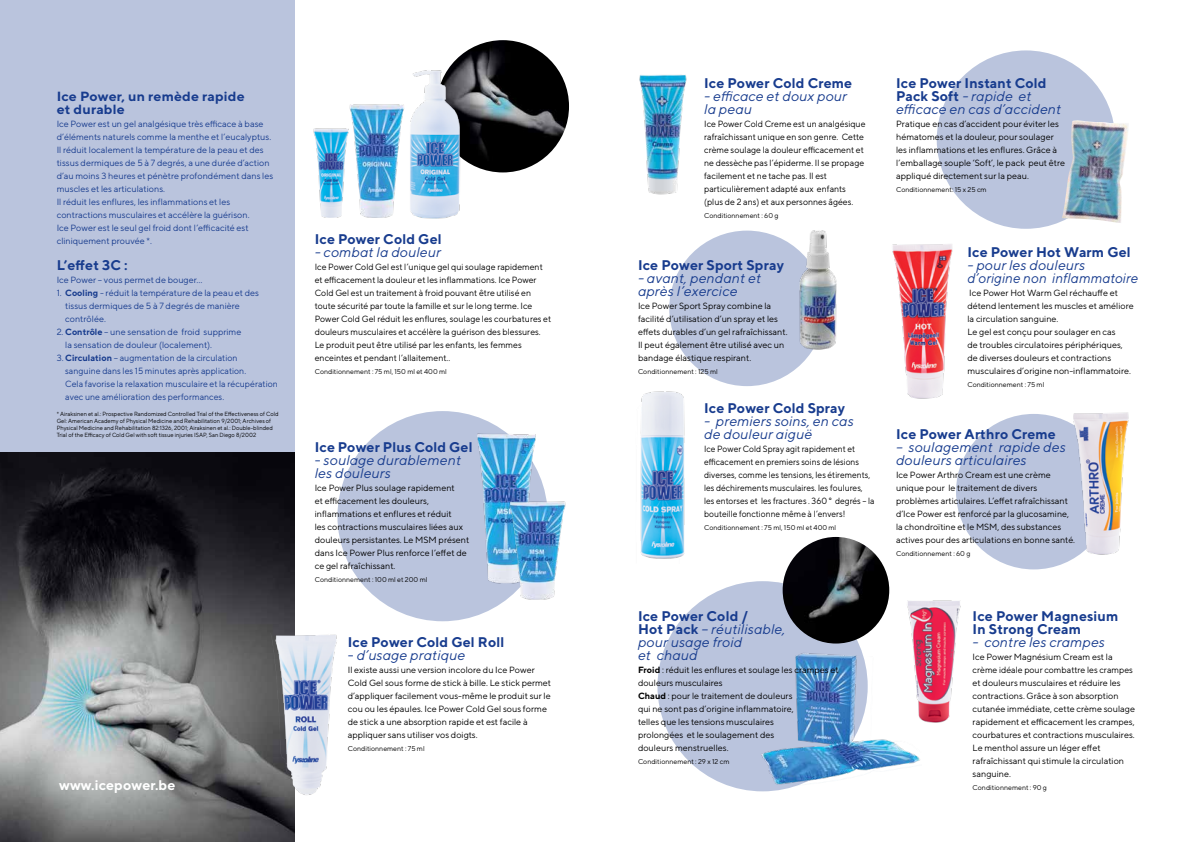
<style>
.page{position:relative;width:1191px;height:842px;background:#fff}
.page>*{position:absolute;margin:0;border:0;box-sizing:border-box;transform-origin:0 0}
.t1{font:italic 14px/13px "TT Norms";letter-spacing:.01em;color:#183c8e}
.t2{font:700 14px/13px "TT Norms";letter-spacing:.01em;color:#183c8e}
.t3{font:700 14px "TT Norms";letter-spacing:.01em;color:#fff}
.t4{font:700 13.3px/13px "TT Norms";letter-spacing:.01em;color:#183c8e;scale:1.05 1}
.t5{font:9px/13px "TT Norms";color:#000}
.t6{font:9px/13px "TT Norms";color:#183c8e}
.t7{font:9px/13px "TT Norms";color:#000;scale:.94 1}
.t8{font:7px "TT Norms";color:#000}
.t9{font:6px/7px "TT Norms";color:#000;scale:.96 1}
.s1{font-weight:700}
.s2{font-style:normal}
.s3{font-weight:700;font-style:normal}
</style>
<div class="page">
<img style="left:437px;top:40px;width:132px;height:132px;border-radius:66px">
<div style="left:936px;top:50px;width:179px;height:179px;background:#bac4dd;border-radius:50%"></div>
<img style="left:1061px;top:120px;width:67px;height:103px">
<div style="left:337px;top:411px;width:211px;height:210px;background:#bac4dd;border-radius:50%"></div>
<div style="left:657px;top:581px;width:210px;height:210px;background:#bac4dd;border-radius:50%"></div>
<div style="left:669px;top:231px;width:156px;height:155px;background:#bac4dd;border-radius:50%"></div>
<div style="left:956px;top:414px;width:155px;height:155px;background:#bac4dd;border-radius:50%"></div>
<div style="left:0;top:0;width:295px;height:485px;background:#bac4dd"></div>
<img style="left:0;top:452px;width:295px;height:390px">
<img style="left:413px;top:60px;width:64px;height:159px">
<img style="left:349px;top:104px;width:85px;height:113px">
<img style="left:313px;top:128px;width:40px;height:89px">
<img style="left:477px;top:434px;width:70px;height:140px">
<img style="left:557px;top:68px;width:130px;height:127px">
<img style="left:784px;top:230px;width:53px;height:128px">
<img style="left:640px;top:391px;width:45px;height:168px">
<img style="left:759px;top:637px;width:161px;height:155px">
<img style="left:892px;top:244px;width:61px;height:155px">
<img style="left:1016px;top:412px;width:113px;height:157px">
<img style="left:891px;top:600px;width:70px;height:127px">
<img style="left:488px;top:501px;width:78px;height:98px">
<img style="left:225px;top:633px;width:112px;height:162px">
<img style="left:782px;top:537px;width:107px;height:106px;border-radius:53px">
<h2 class="t4" style="left:57px;top:90px;width:180px">Ice Power, un remède rapide et durable</h2>
<p class="t6" style="left:57px;top:117px;width:218px">Ice Power est un gel analgésique très efficace à base d’éléments naturels comme la menthe et l’eucalyptus.<br>Il réduit localement la température de la peau et des tissus dermiques de 5 à 7 degrés, a une durée d’action d’au moins 3 heures et pénètre profondément dans les muscles et les articulations.<br>Il réduit les enflures, les inflammations et les contractions musculaires et accélère la guérison.<br>Ice Power est le seul gel froid dont l’efficacité est cliniquement prouvée *.</p>
<h1 class="t2" style="left:57px;top:258px;width:72px">L’effet 3C :</h1>
<p class="t6" style="left:57px;top:273px;width:147px">Ice Power – vous permet de bouger...</p>
<p class="t6" style="left:65px;top:286px;width:195px;text-indent:-9px">1. <span class="s1">Cooling</span> - réduit la température de la peau et des tissus dermiques de 5 à 7 degrés de manière contrôlée.</p>
<p class="t6" style="left:65px;top:325px;width:178px;text-indent:-9px">2. <span class="s1">Contrôle</span> – une sensation de froid supprime la sensation de douleur (localement).</p>
<p class="t6" style="left:65px;top:351px;width:214px;text-indent:-9px">3. <span class="s1">Circulation</span> – augmentation de la circulation<br>sanguine dans les 15 minutes après application.<br>Cela favorise la relaxation musculaire et la récupération avec une amélioration des performances.</p>
<p class="t9" style="left:57px;top:410px;width:233px">* Airaksinen et al.: Prospective Randomized Controlled Trial of the Effectiveness of Cold Gel: American Academy of Physical Medicine and Rehabilitation 9/2001; Archives of Physical Medicine and Rehabilitation 82:1326, 2001; Airaksinen et al.: Double-blinded Trial of the Efficacy of Cold Gel with soft tissue injuries ISAP, San Diego 8/2002</p>
<h1 class="t3" style="left:59px;top:776px;width:118px">www.icepower.be</h1>
<h1 class="t2" style="left:315px;top:232px;width:128px">Ice Power Cold Gel</h1>
<h1 class="t1" style="left:315px;top:245px;width:128px">- combat la douleur</h1>
<p class="t5" style="left:315px;top:260px;width:238px">Ice Power Cold Gel est l’unique gel qui soulage rapidement et efficacement la douleur et les inflammations. Ice Power Cold Gel est un traitement à froid pouvant être utilisé en toute sécurité par toute la famille et sur le long terme. Ice Power Cold Gel réduit les enflures, soulage les courbatures et douleurs musculaires et accélère la guérison des blessures.<br>Le produit peut être utilisé par les enfants, les femmes enceintes et pendant l’allaitement..</p>
<p class="t8" style="left:315px;top:367px;width:134px">Conditionnement : 75 ml, 150 ml et 400 ml</p>
<h1 class="t2" style="left:315px;top:440px;width:159px">Ice Power Plus Cold Gel</h1>
<h1 class="t1" style="left:315px;top:453px;width:148px"><span class="s2">-</span> soulage durablement les douleurs</h1>
<p class="t5" style="left:315px;top:481px;width:156px">Ice Power Plus soulage rapidement<br>et efficacement les douleurs, inflammations et enflures et réduit<br>les contractions musculaires liées aux douleurs persistantes. Le MSM présent dans Ice Power Plus renforce l’effet de ce gel rafraîchissant.</p>
<p class="t8" style="left:315px;top:575px;width:114px">Conditionnement : 100 ml et 200 ml</p>
<h1 class="t2" style="left:348px;top:635px;width:158px">Ice Power Cold Gel Roll</h1>
<h1 class="t1" style="left:348px;top:648px;width:119px"><span class="s2">-</span> d’usage pratique</h1>
<p class="t5" style="left:348px;top:663px;width:205px">Il existe aussi une version incolore du Ice Power Cold Gel sous forme de stick à bille. Le stick permet d’appliquer facilement vous-même le produit sur le cou ou les épaules. Ice Power Cold Gel sous forme de stick a une absorption rapide et est facile à appliquer sans utiliser vos doigts.</p>
<p class="t8" style="left:348px;top:744px;width:78px">Conditionnement : 75 ml</p>
<h1 class="t2" style="left:704px;top:76px;width:149px">Ice Power Cold Creme</h1>
<h1 class="t1" style="left:704px;top:89px;width:144px">- efficace et doux pour la peau</h1>
<p class="t5" style="left:704px;top:117px;width:163px">Ice Power Cold Creme est un analgésique rafraîchissant unique en son genre. Cette crème soulage la douleur efficacement et ne dessèche pas l’épiderme. Il se propage facilement et ne tache pas. Il est particulièrement adapté aux enfants (plus de 2 ans) et aux personnes âgées.</p>
<p class="t8" style="left:704px;top:211px;width:76px">Conditionnement : 60 g</p>
<h1 class="t2" style="left:638px;top:258px;width:147px">Ice Power Sport Spray</h1>
<h1 class="t1" style="left:638px;top:271px;width:125px">- avant, pendant et après l’exercice</h1>
<p class="t5" style="left:638px;top:299px;width:151px">Ice Power Sport Spray combine la facilité d’utilisation d’un spray et les effets durables d’un gel rafraîchissant.<br>Il peut également être utilisé avec un bandage élastique respirant.</p>
<p class="t8" style="left:638px;top:367px;width:81px">Conditionnement : 125 ml</p>
<h1 class="t2" style="left:704px;top:401px;width:142px">Ice Power Cold Spray</h1>
<h1 class="t1" style="left:704px;top:414px;width:151px">- premiers soins, en cas de douleur aiguë</h1>
<p class="t7" style="left:704px;top:442px;width:183px">Ice Power Cold Spray agit rapidement et efficacement en premiers soins de lésions diverses, comme les tensions, les étirements, les déchirements musculaires. les foulures, les entorses et les fractures . 360 ° degrés – la bouteille fonctionne même à l’envers!</p>
<p class="t8" style="left:704px;top:523px;width:134px">Conditionnement : 75 ml, 150 ml et 400 ml</p>
<h1 class="t1" style="left:638px;top:609px;width:149px"><span class="s3">Ice Power Cold /<br>Hot Pack</span> -- réutilisable, pour usage froid<br>et chaud</h1>
<p class="t5" style="left:638px;top:663px;width:202px"><span class="s1">Froid</span> : réduit les enflures et soulage les crampes et douleurs musculaires<br><span class="s1">Chaud</span> : pour le traitement de douleurs<br>qui ne sont pas d’origine inflammatoire,<br>telles que les tensions musculaires<br>prolongées et le soulagement des<br>douleurs menstruelles.</p>
<p class="t8" style="left:638px;top:757px;width:93px">Conditionnement : 29 x 12 cm</p>
<h1 class="t1" style="left:896px;top:76px;width:167px"><span class="s3">Ice Power Instant Cold<br>Pack Soft</span> - rapide et efficace en cas d’accident</h1>
<p class="t5" style="left:896px;top:117px;width:171px">Pratique en cas d’accident pour éviter les hématomes et la douleur, pour soulager les inflammations et les enflures. Grâce à l’emballage souple ‘Soft’, le pack peut être appliqué directement sur la peau.</p>
<p class="t8" style="left:896px;top:185px;width:92px">Conditionnement: 15 x 25 cm</p>
<h1 class="t2" style="left:967px;top:245px;width:165px">Ice Power Hot Warm Gel</h1>
<h1 class="t1" style="left:967px;top:258px;width:172px">- pour les douleurs d’origine non inflammatoire</h1>
<p class="t5" style="left:967px;top:286px;width:168px">Ice Power Hot Warm Gel réchauffe et détend lentement les muscles et améliore la circulation sanguine.<br>Le gel est conçu pour soulager en cas<br>de troubles circulatoires périphériques, de diverses douleurs et contractions musculaires d’origine non-inflammatoire.</p>
<p class="t8" style="left:967px;top:380px;width:78px">Conditionnement : 75 ml</p>
<h1 class="t2" style="left:896px;top:427px;width:161px">Ice Power Arthro Creme</h1>
<h1 class="t1" style="left:896px;top:440px;width:171px">– soulagement rapide des douleurs articulaires</h1>
<p class="t5" style="left:896px;top:468px;width:181px">Ice Power Arthro Cream est une crème unique pour le traitement de divers problèmes articulaires. L’effet rafraîchissant d’Ice Power est renforcé par la glucosamine, la chondroïtine et le MSM, des substances actives pour des articulations en bonne santé.</p>
<p class="t8" style="left:896px;top:549px;width:76px">Conditionnement : 60 g</p>
<h1 class="t2" style="left:972px;top:609px;width:147px">Ice Power Magnesium<br>In Strong Cream</h1>
<h1 class="t1" style="left:972px;top:635px;width:134px">- contre les crampes</h1>
<p class="t5" style="left:972px;top:650px;width:164px">Ice Power Magnésium Cream est la crème idéale pour combattre les crampes et douleurs musculaires et réduire les contractions. Grâce à son absorption cutanée immédiate, cette crème soulage rapidement et efficacement les crampes, courbatures et contractions musculaires.<br>Le menthol assure un léger effet rafraîchissant qui stimule la circulation sanguine.</p>
<p class="t8" style="left:972px;top:783px;width:76px">Conditionnement : 90 g</p>
</div>
